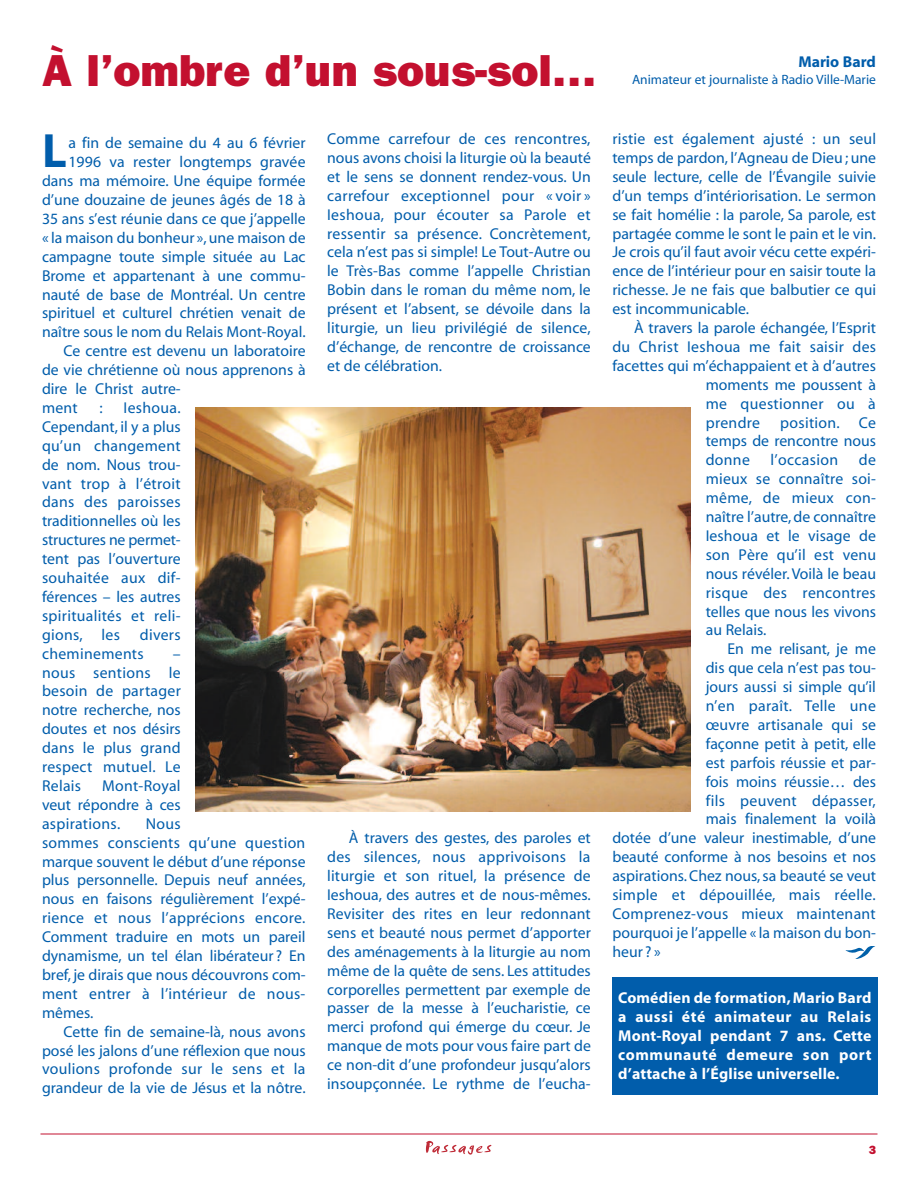
<style>
.page{position:relative;width:918px;height:1188px;background:#fff}
.page>*{position:absolute;margin:0;border:0;box-sizing:border-box;transform-origin:0 0}
.t1{font:700 48.3px "Myriad";color:#015dab}
.t2{font:800 45px "Franklin Gothic";color:#c3102f}
.t3{font:15.75px/18.9px "Myriad";color:#015dab;text-align:justify}
.t4{font:15.75px/18.9px "Myriad";letter-spacing:.02em;color:#015dab}
.t5{font:700 15.75px/18.9px "Myriad";letter-spacing:.01em;color:#fff;text-align:justify}
.t6{font:700 15.75px "Myriad";color:#015dab}
.t7{font:13.5px "Myriad";color:#015dab}
.t8{font:800 12px "Franklin Gothic";color:#c3102f}
</style>
<div class="page">
<div style="left:612px;top:977px;width:266px;height:118px;background:#015dab"></div>
<svg style="left:426px;top:1141px;width:65px;height:14px"></svg>
<hr style="left:40px;top:1134px;width:838px;height:1px;background:#c3102f">
<svg style="left:845px;top:946px;width:30px;height:13px"></svg>
<img style="left:196px;top:407px;width:495px;height:404px">
<h2 class="t2" style="left:42px;top:45px;width:556px">À l’ombre d’un sous-sol…</h2>
<h1 class="t1" style="left:42px;top:133px;width:26px">L</h1>
<p class="t3" style="left:68px;top:135px;width:239px">a fin de semaine du 4 au 6 février</p>
<p class="t3" style="left:68px;top:154px;width:239px">1996 va rester longtemps gravée</p>
<p class="t3" style="left:42px;top:173px;width:265px">dans ma mémoire. Une équipe formée</p>
<p class="t3" style="left:42px;top:192px;width:265px">d’une douzaine de jeunes âgés de 18 à</p>
<p class="t3" style="left:42px;top:211px;width:265px">35 ans s’est réunie dans ce que j’appelle</p>
<p class="t3" style="left:42px;top:229px;width:265px">« la maison du bonheur », une maison de</p>
<p class="t3" style="left:42px;top:248px;width:265px">campagne toute simple située au Lac</p>
<p class="t3" style="left:42px;top:267px;width:265px">Brome et appartenant à une commu-</p>
<p class="t3" style="left:42px;top:286px;width:265px">nauté de base de Montréal. Un centre</p>
<p class="t3" style="left:42px;top:305px;width:265px">spirituel et culturel chrétien venait de</p>
<p class="t3" style="left:42px;top:324px;width:265px">naître sous le nom du Relais Mont-Royal.</p>
<p class="t3" style="left:64px;top:343px;width:244px">Ce centre est devenu un laboratoire</p>
<p class="t3" style="left:42px;top:362px;width:265px">de vie chrétienne où nous apprenons à</p>
<p class="t3" style="left:42px;top:381px;width:140px">dire le Christ autre-</p>
<p class="t3" style="left:42px;top:400px;width:37px">ment</p>
<p class="t3" style="left:100px;top:400px;width:5px">:</p>
<p class="t3" style="left:42px;top:400px;width:140px;text-indent:82px">Ieshoua.<br>Cependant, il y a plus qu’un changement de nom. Nous trou&shy;vant trop à l’étroit dans des paroisses traditionnelles où les structures ne permet&shy;tent pas l’ouverture souhaitée aux dif&shy;férences – les autres spiritualités et reli&shy;gions, les</p>
<p class="t4" style="left:42px;top:626px;width:140px;text-indent:98px">divers cheminements</p>
<p class="t3" style="left:42px;top:645px;width:140px;text-indent:131px">– nous sentions le besoin de partager notre recherche, nos doutes et nos désirs dans le plus grand respect mutuel. Le Relais</p>
<p class="t3" style="left:42px;top:778px;width:140px;text-indent:60px">Mont-Royal veut répondre à ces aspirations.</p>
<p class="t3" style="left:42px;top:815px;width:265px;text-align:left;text-indent:104px">Nous<br>sommes conscients qu’une question marque souvent le début d’une réponse plus personnelle. Depuis neuf années, nous en faisons régulièrement l’expé&shy;rience et nous l’apprécions encore.<br>Comment traduire en mots un pareil dynamisme, un tel élan libérateur ? En bref, je dirais que nous découvrons com&shy;ment entrer à l’intérieur de nous&shy;mêmes.</p>
<p class="t3" style="left:42px;top:1023px;width:265px;text-indent:22px">Cette fin de semaine-là, nous avons posé les jalons d’une réflexion que nous voulions profonde sur le sens et la grandeur de la vie de Jésus et la nôtre.</p>
<p class="t3" style="left:327px;top:131px;width:265px">Comme carrefour de ces rencontres, nous avons choisi la liturgie où la beauté et le sens se donnent rendez-vous. Un carrefour exceptionnel pour « voir » Ieshoua, pour écouter sa Parole et ressentir sa présence. Concrètement, cela n’est pas si simple! Le Tout-Autre ou le Très-Bas comme l’appelle Christian Bobin dans le roman du même nom, le présent et l’absent, se dévoile dans la liturgie, un lieu privilégié de silence, d’échange, de rencontre de croissance et de célébration.</p>
<p class="t3" style="left:327px;top:830px;width:265px;text-indent:22px">À travers des gestes, des paroles et des silences, nous apprivoisons la liturgie et son rituel, la présence de Ieshoua, des autres et de nous-mêmes.<br>Revisiter des rites en leur redonnant sens et beauté nous permet d’apporter des aménagements à la liturgie au nom même de la quête de sens. Les attitudes corporelles permettent par exemple de passer de la messe à l’eucharistie, ce merci profond qui émerge du cœur. Je manque de mots pour vous faire part de ce non-dit d’une profondeur jusqu’alors insoupçonnée. Le rythme de l’eucha-</p>
<p class="t6" style="left:798px;top:55px;width:79px">Mario Bard</p>
<p class="t7" style="left:632px;top:74px;width:246px">Animateur et journaliste à Radio Ville-Marie</p>
<p class="t3" style="left:612px;top:131px;width:265px">ristie est également ajusté : un seul temps de pardon, l’Agneau de Dieu ; une seule lecture, celle de l’Évangile suivie d’un temps d’intériorisation. Le sermon se fait homélie : la parole, Sa parole, est partagée comme le sont le pain et le vin.<br>Je crois qu’il faut avoir vécu cette expéri&shy;ence de l’intérieur pour en saisir toute la richesse. Je ne fais que balbutier ce qui est incommunicable.</p>
<p class="t3" style="left:634px;top:320px;width:244px">À travers la parole échangée, l’Esprit</p>
<p class="t4" style="left:612px;top:339px;width:265px">du Christ Ieshoua me fait saisir des</p>
<p class="t3" style="left:612px;top:357px;width:265px">facettes qui m’échappaient et à d’autres</p>
<p class="t3" style="left:706px;top:376px;width:172px">moments me poussent à</p>
<p class="t4" style="left:706px;top:395px;width:172px">me questionner ou à</p>
<p class="t4" style="left:706px;top:414px;width:56px">prendre</p>
<p class="t3" style="left:706px;top:414px;width:172px;text-indent:74px">position. Ce temps de rencontre nous donne</p>
<p class="t3" style="left:706px;top:452px;width:172px;text-indent:153px">de mieux se connaître soi&shy;même, de mieux con&shy;naître l’autre, de connaître Ieshoua et le visage de son Père qu’il est venu nous révéler. Voilà le beau risque des rencontres telles que nous les vivons au Relais.</p>
<p class="t3" style="left:727px;top:641px;width:150px">En me relisant, je me</p>
<p class="t3" style="left:706px;top:660px;width:172px">dis que cela n’est pas tou-</p>
<p class="t3" style="left:706px;top:679px;width:172px">jours aussi si simple qu’il</p>
<p class="t4" style="left:706px;top:698px;width:172px">n’en paraît. Telle une</p>
<p class="t3" style="left:706px;top:717px;width:172px">œuvre artisanale qui se</p>
<p class="t3" style="left:706px;top:735px;width:172px">façonne petit à petit, elle</p>
<p class="t3" style="left:706px;top:754px;width:172px">est parfois réussie et par-</p>
<p class="t3" style="left:706px;top:773px;width:172px">fois moins réussie… des</p>
<p class="t4" style="left:706px;top:792px;width:172px">fils peuvent dépasser,</p>
<p class="t3" style="left:706px;top:811px;width:172px">mais finalement la voilà</p>
<p class="t3" style="left:612px;top:830px;width:265px">dotée d’une valeur inestimable, d’une</p>
<p class="t3" style="left:612px;top:849px;width:265px">beauté conforme à nos besoins et nos</p>
<p class="t3" style="left:612px;top:868px;width:265px">aspirations. Chez nous, sa beauté se veut</p>
<p class="t4" style="left:612px;top:887px;width:265px">simple et dépouillée, mais réelle.</p>
<p class="t4" style="left:612px;top:906px;width:265px">Comprenez-vous mieux maintenant</p>
<p class="t3" style="left:612px;top:924px;width:265px">pourquoi je l’appelle « la maison du bon-</p>
<p class="t3" style="left:612px;top:943px;width:50px">heur ? »</p>
<p class="t4" style="left:771px;top:452px;width:69px">l’occasion</p>
<p class="t5" style="left:618px;top:990px;width:255px">Comédien de formation, Mario Bard a aussi été animateur au Relais Mont-Royal pendant 7 ans. Cette communauté demeure son port d’attache à l’Église universelle.</p>
<p class="t8" style="left:869px;top:1143px;width:9px">3</p>
</div>
